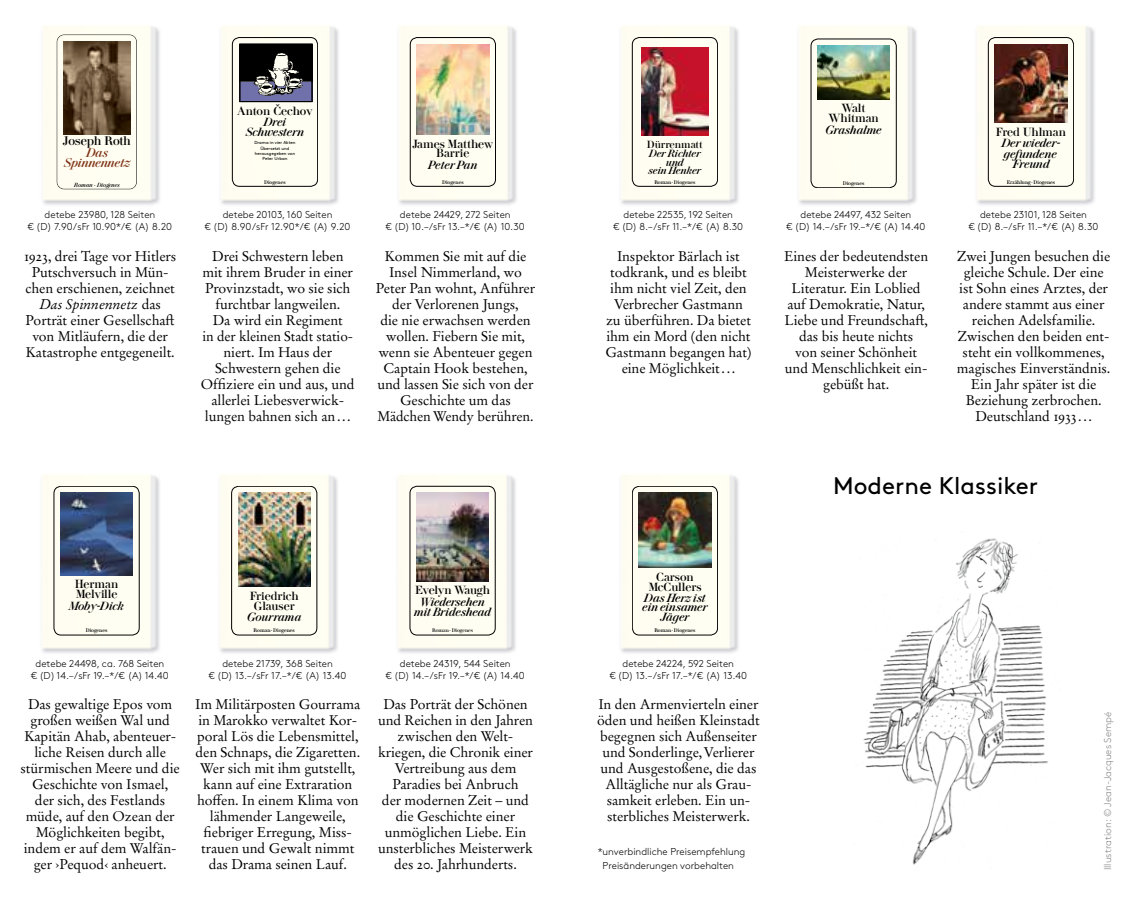
<style>
.page{position:relative;width:1134px;height:908px;background:#fff}
.page>*{position:absolute;margin:0;border:0;box-sizing:border-box;transform-origin:0 0}
.t1{font:24px "Brown Pro";color:#000}
.t2{font:14px/16px "Dio Gara";letter-spacing:-.005em;color:#000;text-align:center}
.t3{font:14px/16px "Dio Gara Roman OTFSC";letter-spacing:-.005em;color:#000;text-align:center}
.t4{font:italic 14px "Dio Gara";letter-spacing:-.005em;color:#000}
.t5{font:italic 12.2px/9.4px "Didot Cover New";color:#7f3318;text-align:center}
.t6{font:12.2px "Didot Cover New";color:#000}
.t7{font:italic 11.6px/10.4px "Didot Cover New 2016";color:#000;text-align:center}
.t8{font:11.6px/9.8px "Didot Cover New 2016";color:#000;text-align:center}
.t9{font:11.6px "Didot Cover New 2016";letter-spacing:-.025em;color:#000}
.t10{font:italic 10.2px/8.4px "Didot Cover New 2016";color:#000;text-align:center}
.t11{font:10.2px "Didot Cover New 2016";color:#000}
.t12{font:300 10px/12px "Brown Pro";color:#000;text-align:center}
.t13{font:300 10px "Brown Pro";color:#878786}
.t14{font:italic 5.8px "Didot Cover New";color:#000}
.t15{font:5px "Didot Cover New 2016 Gattung";color:#000}
.t16{font:5px "Didot Cover New 2016";color:#000}
.t17{font:4.4px/6.8px "Brown Pro";color:#000;text-align:center}
.s1{font-family:"Dio Gara Roman OTFSC";font-style:normal}
</style>
<div class="page">
<img style="left:977px;top:26px;width:118px;height:179px">
<div style="left:988px;top:37px;width:86px;height:149px;border:1px solid #000;border-radius:7px"></div>
<img style="left:995px;top:44px;width:72px;height:79px">
<img style="left:621px;top:26px;width:118px;height:179px">
<div style="left:632px;top:37px;width:86px;height:149px;border:1px solid #000;border-radius:7px"></div>
<img style="left:642px;top:47px;width:66px;height:88px">
<img style="left:621px;top:475px;width:118px;height:178px">
<div style="left:632px;top:486px;width:86px;height:149px;border:1px solid #000;border-radius:7px"></div>
<img style="left:639px;top:492px;width:72px;height:75px">
<img style="left:799px;top:26px;width:118px;height:179px">
<div style="left:811px;top:39px;width:85px;height:149px;border:1px solid #000;border-radius:7px"></div>
<img style="left:817px;top:45px;width:73px;height:54px">
<img style="left:43px;top:26px;width:117px;height:179px">
<div style="left:43px;top:26px;width:108px;height:173px;background:#fffdf1"></div>
<svg style="left:57px;top:35px;width:80px;height:154px"></svg>
<img style="left:63px;top:41px;width:67px;height:93px">
<img style="left:398px;top:475px;width:118px;height:178px">
<div style="left:398px;top:474px;width:109px;height:173px;background:#fffef1"></div>
<img style="left:416px;top:492px;width:73px;height:89px">
<div style="left:410px;top:486px;width:85px;height:149px;border:1px solid #000;border-radius:7px"></div>
<img style="left:42px;top:475px;width:118px;height:178px">
<div style="left:54px;top:486px;width:85px;height:149px;border:1px solid #000;border-radius:7px"></div>
<img style="left:60px;top:492px;width:73px;height:83px">
<img style="left:220px;top:475px;width:118px;height:178px">
<div style="left:231px;top:486px;width:86px;height:149px;border:1px solid #000;border-radius:7px"></div>
<img style="left:238px;top:492px;width:72px;height:94px">
<img style="left:399px;top:26px;width:118px;height:179px">
<div style="left:410px;top:37px;width:86px;height:149px;border:1px solid #000;border-radius:7px"></div>
<img style="left:417px;top:44px;width:72px;height:90px">
<img style="left:221px;top:26px;width:118px;height:179px">
<img style="left:242px;top:46px;width:68px;height:54px">
<div style="left:240px;top:44px;width:72px;height:58px;border:1px solid #000"></div>
<div style="left:232px;top:37px;width:86px;height:149px;border:1px solid #000;border-radius:7px"></div>
<img style="left:863px;top:538px;width:185px;height:327px">
<p class="t6" style="left:63px;top:133px;width:70px">Joseph Roth</p>
<p class="t5" style="left:63px;top:149px;width:68px">Das<br>Spinnennetz</p>
<p class="t14" style="left:74px;top:181px;width:47px">Roman · Diogenes</p>
<p class="t12" style="left:28px;top:207px;width:146px">detebe 23980, 128 Seiten<br>€ (D) 7.90/sFr 10.90*/€ (A) 8.20</p>
<p class="t3" style="left:24px;top:247px;width:154px">1923, drei Tage vor Hitlers<br>Putschversuch in Mün&shy;chen erschienen, zeichnet</p>
<p class="t4" style="left:39px;top:295px;width:123px">Das Spinnennetz <span class="s1">das</span></p>
<p class="t3" style="left:26px;top:311px;width:151px">Porträt einer Gesellschaft von Mitläufern, die der<br>Katastrophe entgegeneilt.</p>
<p class="t8" style="left:237px;top:106px;width:77px">Anton Čechov</p>
<p class="t7" style="left:246px;top:118px;width:60px;line-height:9.8px">Drei<br>Schwestern</p>
<p class="t17" style="left:254px;top:138px;width:43px">Drama in vier Akten<br>Übersetzt und</p>
<p class="t17" style="left:255px;top:150px;width:42px;line-height:4.8px">herausgegeben von<br>Peter Urban</p>
<p class="t15" style="left:264px;top:178px;width:23px">Diogenes</p>
<p class="t12" style="left:205px;top:207px;width:147px">detebe 20103, 160 Seiten<br>€ (D) 8.90/sFr 12.90*/€ (A) 9.20</p>
<p class="t2" style="left:201px;top:247px;width:155px">Drei Schwestern leben mit ihrem Bruder in einer<br>Provinzstadt, wo sie sich furchtbar langweilen.<br>Da wird ein Regiment<br>in der kleinen Stadt statio&shy;niert. Im Haus der<br>Schwestern gehen die<br>Offiziere ein und aus, und allerlei Liebesverwick&shy;lungen bahnen sich an...</p>
<p class="t8" style="left:412px;top:139px;width:82px">James Matthew<br>Barrie</p>
<p class="t7" style="left:428px;top:160px;width:51px">Peter Pan</p>
<p class="t15" style="left:442px;top:178px;width:23px">Diogenes</p>
<p class="t12" style="left:386px;top:207px;width:140px">detebe 24429, 272 Seiten<br>€ (D) 10.–/sFr 13.–*/€ (A) 10.30</p>
<p class="t3" style="left:376px;top:247px;width:161px">Kommen Sie mit auf die<br>Insel Nimmerland, wo<br>Peter Pan wohnt, Anführer der Verlorenen Jungs,<br>die nie erwachsen werden wollen. Fiebern Sie mit, wenn sie Abenteuer gegen<br>Captain Hook bestehen, und lassen Sie sich von der<br>Geschichte um das<br>Mädchen Wendy berühren.</p>
<p class="t8" style="left:828px;top:104px;width:52px">Walt<br>Whitman</p>
<p class="t7" style="left:825px;top:125px;width:58px">Grashalme</p>
<p class="t8" style="left:996px;top:128px;width:71px">Fred Uhlman</p>
<p class="t7" style="left:1002px;top:138px;width:60px">Der wieder&shy;gefundene<br>Freund</p>
<p class="t11" style="left:647px;top:137px;width:58px">Dürrenmatt</p>
<p class="t10" style="left:648px;top:150px;width:54px">Der Richter und<br>sein Henker</p>
<p class="t12" style="left:613px;top:207px;width:131px">detebe 22535, 192 Seiten<br>€ (D) 8.–/sFr 11.–*/€ (A) 8.30</p>
<p class="t12" style="left:969px;top:207px;width:131px">detebe 23101, 128 Seiten<br>€ (D) 8.–/sFr 11.–*/€ (A) 8.30</p>
<p class="t2" style="left:605px;top:247px;width:148px">Inspektor Bärlach ist todkrank, und es bleibt ihm nicht viel Zeit, den<br>Verbrecher Gastmann zu überführen. Da bietet ihm ein Mord (den nicht<br>Gastmann begangen hat) eine Möglichkeit...</p>
<p class="t15" style="left:1007px;top:178px;width:50px">Erzählung· Diogenes</p>
<p class="t15" style="left:654px;top:178px;width:43px">Roman· Diogenes</p>
<p class="t15" style="left:843px;top:180px;width:23px">Diogenes</p>
<p class="t12" style="left:787px;top:207px;width:140px">detebe 24497, 432 Seiten<br>€ (D) 14.–/sFr 19.–*/€ (A) 14.40</p>
<p class="t3" style="left:784px;top:247px;width:145px">Eines der bedeutendsten<br>Meisterwerke der<br>Literatur. Ein Loblied auf Demokratie, Natur,<br>Liebe und Freundschaft, das bis heute nichts<br>von seiner Schönheit und Menschlichkeit ein&shy;gebüßt hat.</p>
<p class="t2" style="left:957px;top:247px;width:155px">Zwei Jungen besuchen die gleiche Schule. Der eine ist Sohn eines Arztes, der andere stammt aus einer reichen Adelsfamilie.<br>Zwischen den beiden ent&shy;steht ein vollkommenes, magisches Einverständnis.<br>Ein Jahr später ist die<br>Beziehung zerbrochen.<br>Deutschland 1933 ...</p>
<h1 class="t1" style="left:833px;top:467px;width:206px">Moderne Klassiker</h1>
<p class="t8" style="left:75px;top:580px;width:45px;text-align:left">Herman<br>Melville</p>
<p class="t7" style="left:69px;top:600px;width:56px">Moby-Dick</p>
<p class="t15" style="left:86px;top:627px;width:23px">Diogenes</p>
<p class="t8" style="left:250px;top:591px;width:50px">Friedrich<br>Glauser</p>
<p class="t7" style="left:247px;top:612px;width:56px">Gourrama</p>
<p class="t15" style="left:254px;top:627px;width:43px">Roman· Diogenes</p>
<p class="t12" style="left:31px;top:656px;width:139px">detebe 24498, ca. 768 Seiten<br>€ (D) 14.–/sFr 19.–*/€ (A) 14.40</p>
<p class="t12" style="left:209px;top:656px;width:139px">detebe 21739, 368 Seiten<br>€ (D) 13.–/sFr 17.–*/€ (A) 13.40</p>
<p class="t2" style="left:21px;top:695px;width:161px">Das gewaltige Epos vom großen weißen Wal und<br>Kapitän Ahab, abenteuer&shy;liche Reisen durch alle stürmischen Meere und die<br>Geschichte von Ismael,<br>der sich, des Festlands müde, auf den Ozean der<br>Möglichkeiten begibt, indem er auf dem Walfän&shy;ger ›Pequod‹ anheuert.</p>
<p class="t2" style="left:195px;top:695px;width:167px">Im Militärposten Gourrama in Marokko verwaltet Kor&shy;poral Lös die Lebensmittel, den Schnaps, die Zigaretten.<br>Wer sich mit ihm gutstellt, kann auf eine Extraration hoffen. In einem Klima von lähmender Langeweile, fiebriger Erregung, Miss&shy;trauen und Gewalt nimmt das Drama seinen Lauf.</p>
<p class="t9" style="left:415px;top:582px;width:76px">Evelyn Waugh</p>
<p class="t7" style="left:414px;top:597px;width:79px;line-height:9.8px">Wiedersehen mit Brideshead</p>
<p class="t16" style="left:432px;top:627px;width:43px">Roman· Diogenes</p>
<p class="t12" style="left:386px;top:656px;width:140px">detebe 24319, 544 Seiten<br>€ (D) 14.–/sFr 19.–*/€ (A) 14.40</p>
<p class="t2" style="left:378px;top:695px;width:156px">Das Porträt der Schönen und Reichen in den Jahren zwischen den Welt&shy;kriegen, die Chronik einer<br>Vertreibung aus dem<br>Paradies bei Anbruch<br>der modernen Zeit – und die Geschichte einer unmöglichen Liebe. Ein unsterbliches Meisterwerk des 20. Jahrhunderts.</p>
<p class="t8" style="left:648px;top:572px;width:55px">Carson<br>McCullers</p>
<p class="t7" style="left:642px;top:593px;width:67px;line-height:9.6px">Das Herz ist ein einsamer<br>Jäger</p>
<p class="t12" style="left:610px;top:656px;width:139px">detebe 24224, 592 Seiten<br>€ (D) 13.–/sFr 17.–*/€ (A) 13.40</p>
<p class="t2" style="left:597px;top:695px;width:164px">In den Armenvierteln einer öden und heißen Kleinstadt begegnen sich Außenseiter und Sonderlinge, Verlierer und Ausgestoßene, die das<br>Alltägliche nur als Grau&shy;samkeit erleben. Ein un&shy;sterbliches Meisterwerk.</p>
<p class="t15" style="left:654px;top:627px;width:43px">Roman· Diogenes</p>
<p class="t12" style="left:603px;top:843px;width:144px;line-height:14px;text-align:left;text-indent:-5px">*unverbindliche Preisempfehlung<br>Preisänderungen vorbehalten</p>
<p class="t13" style="left:1100px;top:869px;width:160px;rotate:-90deg">Illustration: © Jean-Jacques Sempé</p>
</div>
